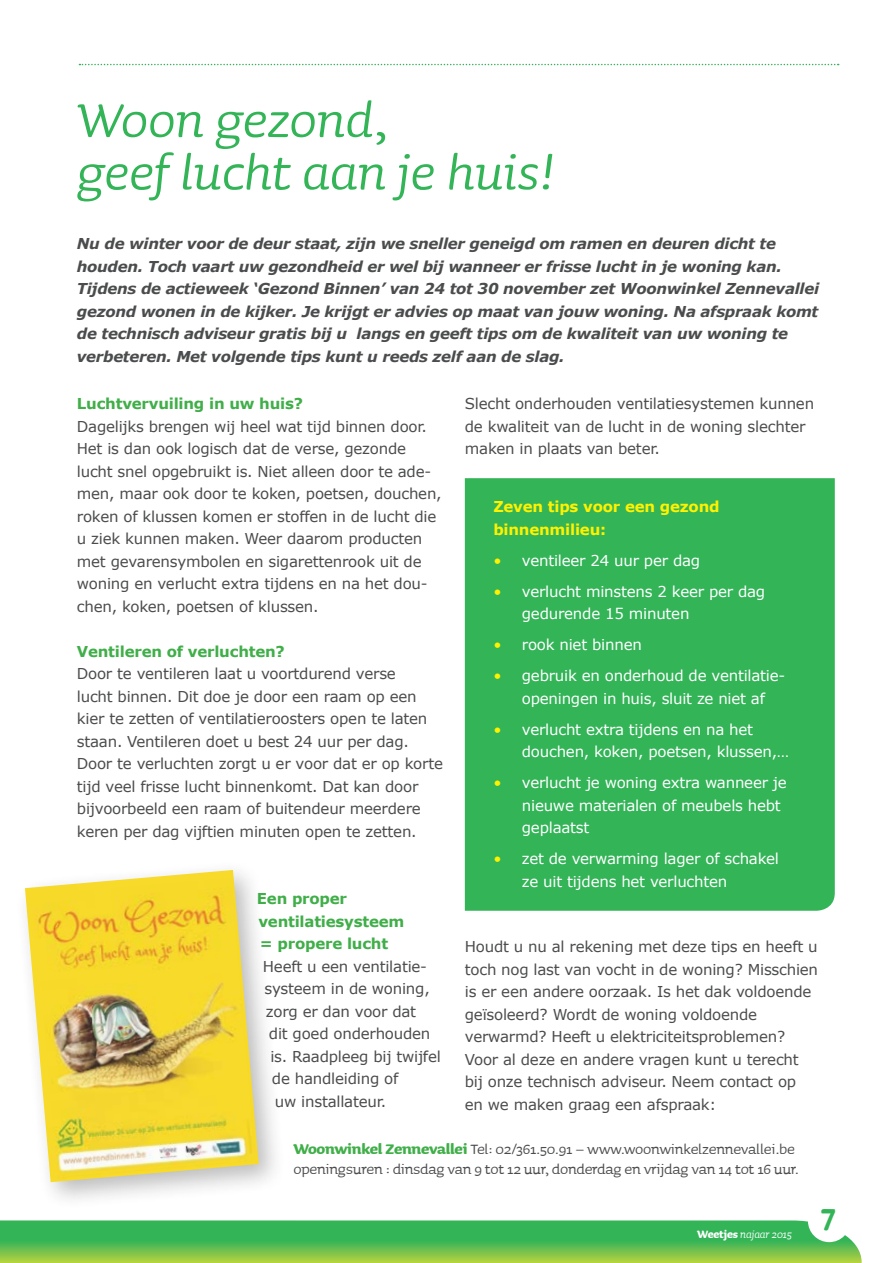
<style>
.page{position:relative;width:893px;height:1263px;background:#fff}
.page>*{position:absolute;margin:0;border:0;box-sizing:border-box;transform-origin:0 0}
.t1{font:italic 63px/52.5px "Sauna";letter-spacing:-.01em;color:#32b457}
.t2{font:700 39px "Sauna";color:#32b457;scale:.85 1}
.t3{font:18px/19.5px "Sauna";letter-spacing:-.015em;color:#4b4c4d}
.t4{font:15px/22.5px "Verdana";letter-spacing:-.015em;color:#4b4c4d}
.t5{font:italic 700 15px/22.5px "Verdana";letter-spacing:-.02em;color:#4b4c4d}
.t6{font:15px/22.5px "Verdana";letter-spacing:-.015em;color:#fff}
.t7{font:700 15px/22.5px "Verdana";letter-spacing:-.015em;color:#40ae49}
.t8{font:700 15px/22.5px "Verdana";letter-spacing:-.015em;color:#fff101}
.t9{font:italic 13.5px "Sauna";letter-spacing:-.01em;color:#fff;scale:.95 1}
.s1{color:#fff101}
.s2{font-weight:700;color:#40ae49}
.s3{font-weight:700;font-style:normal}
</style>
<div class="page">
<svg style="left:0;top:1220px;width:862px;height:43px;background:#5bbd54"></svg>
<svg style="left:79px;top:64px;width:760px;height:1px"></svg>
<div style="left:808px;top:1199px;width:42px;height:43px;background:#fff;border-radius:50%"></div>
<div style="left:465px;top:478px;width:370px;height:433px;background:#32b457"></div>
<div style="left:15px;top:860px;width:271px;height:349px;background:#231f20;opacity:.3"></div>
<img style="left:25px;top:870px;width:234px;height:312px">
<h1 class="t1" style="left:77px;top:89px;width:478px">Woon gezond,<br>geef lucht aan je huis!</h1>
<p class="t5" style="left:77px;top:232px;width:744px">Nu de winter voor de deur staat, zijn we sneller geneigd om ramen en deuren dicht te houden. Toch vaart uw gezondheid er wel bij wanneer er frisse lucht in je woning kan.<br>Tijdens de actieweek ‘Gezond Binnen’ van 24 tot 30 november zet Woonwinkel Zennevallei gezond wonen in de kijker. Je krijgt er advies op maat van jouw woning. Na afspraak komt de technisch adviseur gratis bij u langs en geeft tips om de kwaliteit van uw woning te verbeteren. Met volgende tips kunt u reeds zelf aan de slag.</p>
<p class="t7" style="left:77px;top:392px;width:228px">Luchtvervuiling in uw huis?</p>
<p class="t4" style="left:77px;top:415px;width:366px">Dagelijks brengen wij heel wat tijd binnen door.<br>Het is dan ook logisch dat de verse, gezonde lucht snel opgebruikt is. Niet alleen door te ade&shy;men, maar ook door te koken, poetsen, douchen, roken of klussen komen er stoffen in de lucht die u ziek kunnen maken. Weer daarom producten met gevarensymbolen en sigarettenrook uit de woning en verlucht extra tijdens en na het dou&shy;chen, koken, poetsen of klussen.</p>
<p class="t7" style="left:77px;top:640px;width:209px">Ventileren of verluchten?</p>
<p class="t4" style="left:77px;top:663px;width:368px">Door te ventileren laat u voortdurend verse<br>lucht binnen. Dit doe je door een raam op een kier te zetten of ventilatieroosters open te laten staan. Ventileren doet u best 24 uur per dag.<br>Door te verluchten zorgt u er voor dat er op korte tijd veel frisse lucht binnenkomt. Dat kan door bijvoorbeeld een raam of buitendeur meerdere keren per dag vijftien minuten open te zetten.</p>
<p class="t4" style="left:465px;top:393px;width:351px">Slecht onderhouden ventilatiesystemen kunnen de kwaliteit van de lucht in de woning slechter maken in plaats van beter.</p>
<p class="t8" style="left:493px;top:495px;width:228px">Zeven tips voor een gezond binnenmilieu:</p>
<p class="t6" style="left:493px;top:549px;width:208px"><span class="s1">•</span> ventileer 24 uur per dag</p>
<p class="t6" style="left:522px;top:580px;width:245px;text-indent:-28px"><span class="s1">•</span> verlucht minstens 2 keer per dag gedurende 15 minuten</p>
<p class="t6" style="left:493px;top:634px;width:150px"><span class="s1">•</span> rook niet binnen</p>
<p class="t6" style="left:493px;top:665px;width:294px;text-align:center"><span class="s1">•</span> gebruik en onderhoud de ventilatie&shy;openingen in huis, sluit ze niet af</p>
<p class="t6" style="left:522px;top:718px;width:269px;text-indent:-28px"><span class="s1">•</span> verlucht extra tijdens en na het douchen, koken, poetsen, klussen,…</p>
<p class="t6" style="left:522px;top:772px;width:266px;text-indent:-28px"><span class="s1">•</span> verlucht je woning extra wanneer je nieuwe materialen of meubels hebt geplaatst</p>
<p class="t6" style="left:522px;top:848px;width:259px;text-indent:-28px"><span class="s1">•</span> zet de verwarming lager of schakel ze uit tijdens het verluchten</p>
<p class="t7" style="left:257px;top:887px;width:149px">Een proper ventilatiesysteem = propere lucht</p>
<p class="t4" style="left:263px;top:955px;width:166px">Heeft u een ventilatie-</p>
<p class="t4" style="left:264px;top:978px;width:167px">systeem in de woning,</p>
<p class="t4" style="left:266px;top:1000px;width:152px">zorg er dan voor dat</p>
<p class="t4" style="left:269px;top:1023px;width:163px">dit goed onderhouden</p>
<p class="t4" style="left:270px;top:1045px;width:172px">is. Raadpleeg bij twijfel</p>
<p class="t4" style="left:272px;top:1068px;width:128px">de handleiding of</p>
<p class="t4" style="left:275px;top:1090px;width:113px">uw installateur.</p>
<p class="t4" style="left:465px;top:936px;width:355px">Houdt u nu al rekening met deze tips en heeft u toch nog last van vocht in de woning? Misschien is er een andere oorzaak. Is het dak voldoende geïsoleerd? Wordt de woning voldoende verwarmd? Heeft u elektriciteitsproblemen?<br>Voor al deze en andere vragen kunt u terecht bij onze technisch adviseur. Neem contact op en we maken graag een afspraak:</p>
<p class="t3" style="left:293px;top:1139px;width:507px"><span class="s2">Woonwinkel Zennevallei</span> Tel: 02/361.50.91 – www.woonwinkelzennevallei.be openingsuren : dinsdag van 9 tot 12 uur, donderdag en vrijdag van 14 tot 16 uur.</p>
<p class="t9" style="left:697px;top:1225px;width:101px"><span class="s3">Weetjes</span> najaar 2015</p>
<h2 class="t2" style="left:821px;top:1190px;width:18px">7</h2>
</div>
